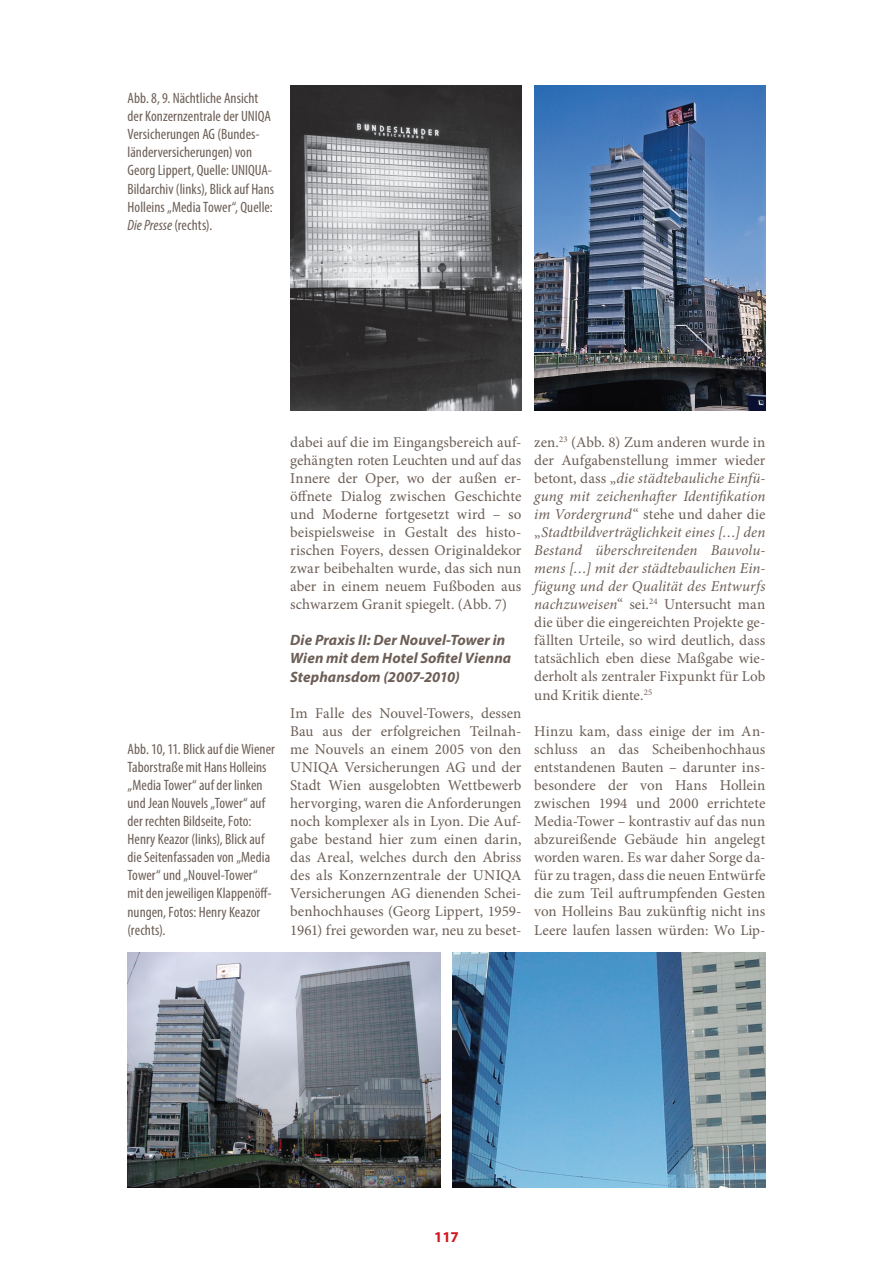
<style>
.page{position:relative;width:893px;height:1263px;background:#fff}
.page>*{position:absolute;margin:0;border:0;box-sizing:border-box;transform-origin:0 0}
.t1{font:15px/18.1px "Minion Pro";letter-spacing:.005em;color:#6c5e56;text-align:justify}
.t2{font:condensed 15px/18px "Myriad Pro";letter-spacing:.005em;color:#6c5e56}
.t3{font:italic 700 15px/18.1px "Myriad Pro";letter-spacing:.005em;color:#6c5e56}
.t4{font:700 15px "Myriad Pro";color:#d1161e}
.s1{font-style:italic}
</style>
<div class="page">
<img style="left:290px;top:85px;width:231px;height:325px">
<img style="left:534px;top:85px;width:231px;height:325px">
<img style="left:128px;top:952px;width:312px;height:235px">
<img style="left:453px;top:952px;width:312px;height:235px">
<p class="t2" style="left:128px;top:89px;width:148px">Abb. 8, 9. Nächtliche Ansicht der Konzernzentrale der UNIQA<br>Versicherungen AG (Bundes&shy;länderversicherungen) von<br>Georg Lippert, Quelle: UNIQUA-<br>Bildarchiv (links), Blick auf Hans<br>Holleins „Media Tower“, Quelle:<br><span class="s1">Die Presse</span> (rechts).</p>
<p class="t2" style="left:128px;top:740px;width:149px">Abb. 10, 11. Blick auf die Wiener<br>Taborstraße mit Hans Holleins „Media Tower“ auf der linken und Jean Nouvels „Tower“ auf der rechten Bildseite, Foto:<br>Henry Keazor (links), Blick auf die Seitenfassaden von „Media<br>Tower“ und „Nouvel-Tower“ mit den jeweiligen Klappenöff&shy;nungen, Fotos: Henry Keazor (rechts).</p>
<p class="t1" style="left:290px;top:433px;width:233px">dabei auf die im Eingangsbereich auf&shy;gehängten roten Leuchten und auf das Innere der Oper, wo der außen er&shy;öffnete Dialog zwischen Geschichte und Moderne fortgesetzt wird – so beispielsweise in Gestalt des histo&shy;rischen Foyers, dessen Originaldekor zwar beibehalten wurde, das sich nun aber in einem neuem Fußboden aus schwarzem Granit spiegelt. (Abb. 7)</p>
<p class="t3" style="left:290px;top:631px;width:223px">Die Praxis II: Der Nouvel-Tower in<br>Wien mit dem Hotel Sofitel Vienna<br>Stephansdom (2007-2010)</p>
<p class="t1" style="left:290px;top:704px;width:233px">Im Falle des Nouvel-Towers, dessen Bau aus der erfolgreichen Teilnah&shy;me Nouvels an einem 2005 von den UNIQA Versicherungen AG und der Stadt Wien ausgelobten Wettbewerb hervorging, waren die Anforderungen noch komplexer als in Lyon. Die Auf&shy;gabe bestand hier zum einen darin, das Areal, welches durch den Abriss des als Konzernzentrale der UNIQA Versicherungen AG dienenden Schei&shy;benhochhauses (Georg Lippert, 1959- 1961) frei geworden war, neu zu beset-</p>
<p class="t1" style="left:534px;top:433px;width:233px">zen.<sup>23</sup> (Abb. 8) Zum anderen wurde in der Aufgabenstellung immer wieder betont, dass „<span class="s1">die städtebauliche Einfü&shy;gung mit zeichenhafter Identifikation im Vordergrund</span>“ stehe und daher die „<span class="s1">Stadtbildverträglichkeit eines […] den Bestand überschreitenden Bauvolu&shy;mens […] mit der städtebaulichen Ein&shy;fügung und der Qualität des Entwurfs nachzuweisen</span>“ sei.<sup>24</sup> Untersucht man die über die eingereichten Projekte ge&shy;fällten Urteile, so wird deutlich, dass tatsächlich eben diese Maßgabe wie&shy;derholt als zentraler Fixpunkt für Lob und Kritik diente.<sup>25</sup></p>
<p class="t1" style="left:534px;top:722px;width:233px">Hinzu kam, dass einige der im An&shy;schluss an das Scheibenhochhaus entstandenen Bauten – darunter ins&shy;besondere der von Hans Hollein zwischen 1994 und 2000 errichtete Media-Tower – kontrastiv auf das nun abzureißende Gebäude hin angelegt worden waren. Es war daher Sorge da&shy;für zu tragen, dass die neuen Entwürfe die zum Teil auftrumpfenden Gesten von Holleins Bau zukünftig nicht ins Leere laufen lassen würden: Wo Lip-</p>
<p class="t4" style="left:434px;top:1227px;width:26px">117</p>
</div>
